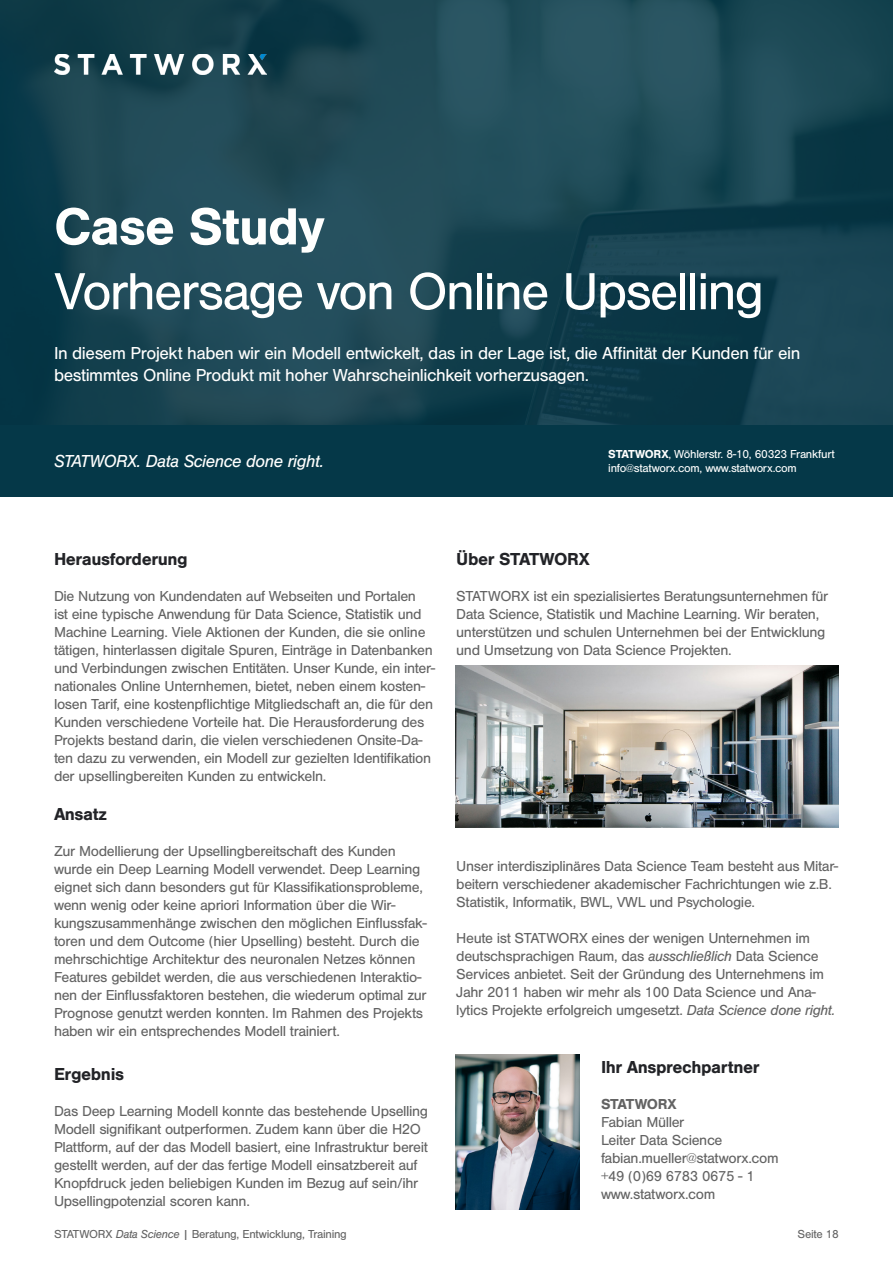
<style>
.page{position:relative;width:893px;height:1263px;background:#fff}
.page>*{position:absolute;margin:0;border:0;box-sizing:border-box;transform-origin:0 0}
.t1{font:54px "Nimbus San";letter-spacing:-.035em;color:#fffffe}
.t2{font:700 54px "Nimbus San";letter-spacing:-.02em;color:#fffffe}
.t3{font:18px/21.6px "Nimbus San";letter-spacing:-.025em;color:#fffffe}
.t4{font:700 18px "Nimbus San";letter-spacing:-.025em;color:#222327}
.t5{font:italic 18px "Nimbus San";letter-spacing:-.025em;color:#fffffe}
.t6{font:15px/18px "Nimbus San";letter-spacing:-.025em;color:#636363}
.t7{font:700 15px "Nimbus San";letter-spacing:-.025em;color:#636363}
.t8{font:12px/14.4px "Nimbus San";letter-spacing:-.025em;color:#fffffe}
.t9{font:12px "Nimbus San";letter-spacing:-.025em;color:#636363}
.s1{font-weight:700}
.s2{font-style:italic}
</style>
<div class="page">
<svg style="left:0;top:0;width:893px;height:425px;fill:#1d4755"></svg>
<div style="left:0;top:425px;width:893px;height:72px;background:#053848"></div>
<img style="left:54px;top:54px;width:213px;height:21px">
<img style="left:455px;top:665px;width:384px;height:162px">
<img style="left:455px;top:1054px;width:125px;height:155px">
<p class="t2" style="left:54px;top:196px;width:272px">Case Study</p>
<p class="t1" style="left:54px;top:262px;width:711px">Vorhersage von Online Upselling</p>
<p class="t3" style="left:54px;top:343px;width:748px">In diesem Projekt haben wir ein Modell entwickelt, das in der Lage ist, die Affinität der Kunden für ein bestimmtes Online Produkt mit hoher Wahrscheinlichkeit vorherzusagen.</p>
<p class="t5" style="left:54px;top:451px;width:272px">STATWORX. Data Science done right.</p>
<p class="t8" style="left:608px;top:447px;width:228px"><span class="s1">STATWORX</span>, Wöhlerstr. 8-10, 60323 Frankfurt info@statworx.com, www.statworx.com</p>
<p class="t4" style="left:54px;top:549px;width:135px">Herausforderung</p>
<p class="t6" style="left:54px;top:587px;width:383px">Die Nutzung von Kundendaten auf Webseiten und Portalen<br>ist eine typische Anwendung für Data Science, Statistik und Machine Learning. Viele Aktionen der Kunden, die sie online tätigen, hinterlassen digitale Spuren, Einträge in Datenbanken und Verbindungen zwischen Entitäten. Unser Kunde, ein inter&shy;nationales Online Unternhemen, bietet, neben einem kosten&shy;losen Tarif, eine kostenpflichtige Mitgliedschaft an, die für den Kunden verschiedene Vorteile hat. Die Herausforderung des Projekts bestand darin, die vielen verschiedenen Onsite-Da&shy;ten dazu zu verwenden, ein Modell zur gezielten Identifikation der upsellingbereiten Kunden zu entwickeln.</p>
<p class="t4" style="left:54px;top:804px;width:55px">Ansatz</p>
<p class="t6" style="left:54px;top:843px;width:374px">Zur Modellierung der Upsellingbereitschaft des Kunden wurde ein Deep Learning Modell verwendet. Deep Learning eignet sich dann besonders gut für Klassifikationsprobleme, wenn wenig oder keine apriori Information über die Wir&shy;kungszusammenhänge zwischen den möglichen Einflussfak&shy;toren und dem Outcome (hier Upselling) besteht. Durch die mehrschichtige Architektur des neuronalen Netzes können Features gebildet werden, die aus verschiedenen Interaktio&shy;nen der Einflussfaktoren bestehen, die wiederum optimal zur Prognose genutzt werden konnten. Im Rahmen des Projekts haben wir ein entsprechendes Modell trainiert.</p>
<p class="t4" style="left:54px;top:1063px;width:72px">Ergebnis</p>
<p class="t6" style="left:54px;top:1102px;width:376px">Das Deep Learning Modell konnte das bestehende Upselling Modell signifikant outperformen. Zudem kann über die H2O Plattform, auf der das Modell basiert, eine Infrastruktur bereit gestellt werden, auf der das fertige Modell einsatzbereit auf Knopfdruck jeden beliebigen Kunden im Bezug auf sein/ihr Upsellingpotenzial scoren kann.</p>
<p class="t4" style="left:456px;top:549px;width:135px">Über STATWORX</p>
<p class="t6" style="left:456px;top:587px;width:374px">STATWORX ist ein spezialisiertes Beratungsunternehmen für Data Science, Statistik und Machine Learning. Wir beraten, unterstützen und schulen Unternehmen bei der Entwicklung und Umsetzung von Data Science Projekten.</p>
<p class="t6" style="left:456px;top:857px;width:384px">Unser interdisziplinäres Data Science Team besteht aus Mitar&shy;beitern verschiedener akademischer Fachrichtungen wie z.B.<br>Statistik, Informatik, BWL, VWL und Psychologie.</p>
<p class="t6" style="left:456px;top:929px;width:381px">Heute ist STATWORX eines der wenigen Unternehmen im deutschsprachigen Raum, das <span class="s2">ausschließlich</span> Data Science Services anbietet. Seit der Gründung des Unternehmens im Jahr 2011 haben wir mehr als 100 Data Science und Ana&shy;lytics Projekte erfolgreich umgesetzt. <span class="s2">Data Science done right.</span></p>
<p class="t4" style="left:601px;top:1056px;width:160px">Ihr Ansprechpartner</p>
<p class="t7" style="left:601px;top:1095px;width:77px">STATWORX</p>
<p class="t6" style="left:601px;top:1113px;width:179px">Fabian Müller<br>Leiter Data Science fabian.mueller@statworx.com +49 (0)69 6783 0675 - 1 www.statworx.com</p>
<p class="t9" style="left:54px;top:1227px;width:294px">STATWORX <span class="s2">Data Science</span> | Beratung, Entwicklung, Training</p>
<p class="t9" style="left:798px;top:1227px;width:43px">Seite 18</p>
</div>
